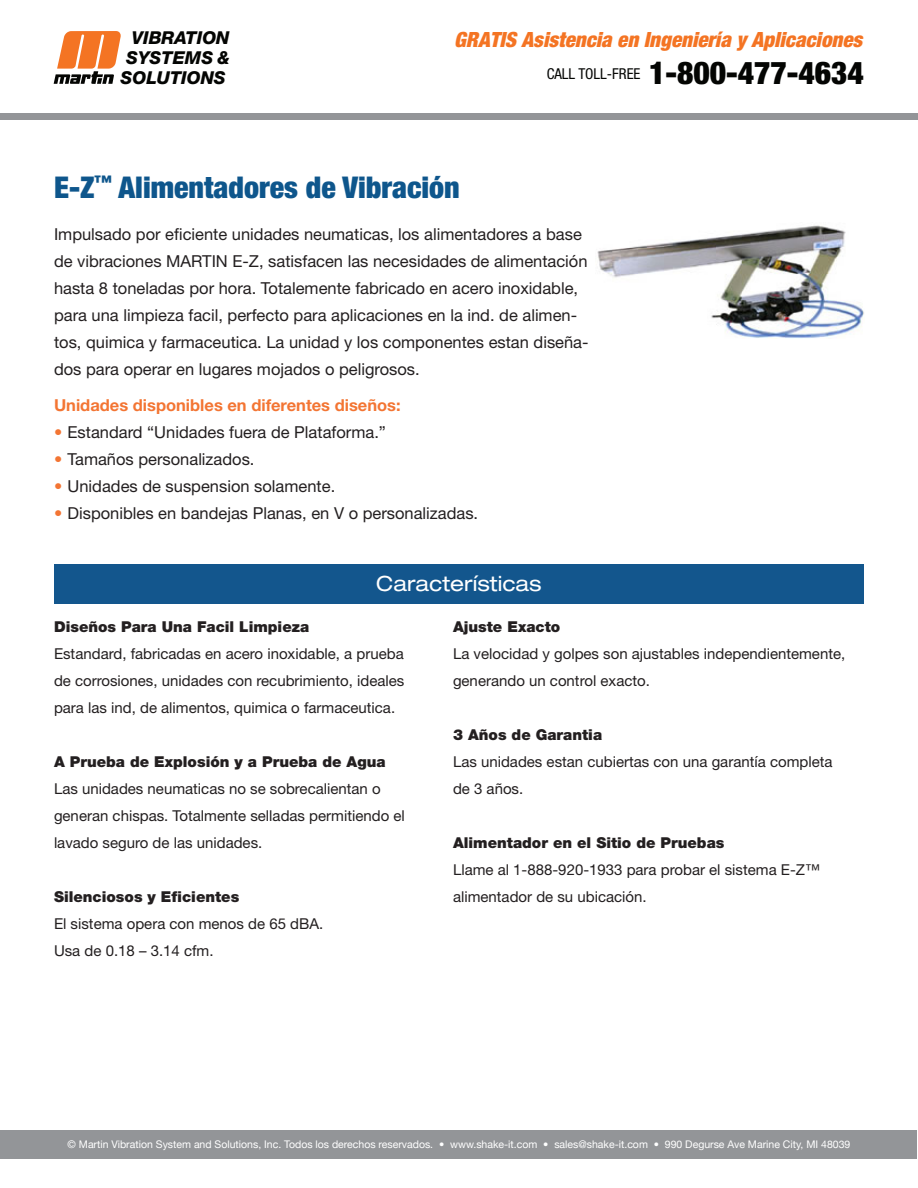
<style>
.page{position:relative;width:918px;height:1188px;background:#fff}
.page>*{position:absolute;margin:0;border:0;box-sizing:border-box;transform-origin:0 0}
.t1{font:900 condensed 31.5px "Helvetica Neue LT Pro";color:#040503}
.t2{font:900 condensed 30px "Helvetica Neue LT Std";color:#0e568c}
.t3{font:italic 900 condensed 21px "Helvetica Neue LT Pro";color:#f47423}
.t4{font:expanded 21px "Helvetica Neue LT Pro";color:#fff}
.t5{font:italic 800 17.85px/20px "Helvetica Neue LT Pro";color:#040503;text-align:right}
.t6{font:16.5px/27px "Helvetica Neue LT Std";color:#231f20}
.t7{font:700 16.5px "Helvetica Neue LT Std";color:#f37533}
.t8{font:15px/27px "Helvetica Neue LT Std";color:#231f20}
.t9{font:900 15px "Helvetica Neue LT Std";color:#231f20}
.t10{font:10.5px "Helvetica Neue";color:#fff}
.s1{font-weight:700;color:#f37533}
</style>
<div class="page">
<div style="left:0;top:114px;width:918px;height:6px;background:#939598"></div>
<svg style="left:54px;top:31px;width:67px;height:53px"></svg>
<div style="left:1px;top:1130px;width:916px;height:28px;background:#939598"></div>
<img style="left:597px;top:225px;width:267px;height:113px">
<div style="left:54px;top:564px;width:810px;height:40px;background:#13568d"></div>
<p class="t5" style="left:121px;top:27px;width:110px">VIBRATION<br>SYSTEMS &amp;<br>SOLUTIONS</p>
<h3 class="t3" style="left:454px;top:26px;width:410px">GRATIS Asistencia en Ingeniería y Aplicaciones</h3>
<h1 class="t1" style="left:547px;top:53px;width:319px"><sup>CALL</sup> <sup>TOLL-FREE</sup> 1-800-477-4634</h1>
<h2 class="t2" style="left:54px;top:169px;width:407px">E-Z<sup>™</sup> Alimentadores de Vibración</h2>
<p class="t6" style="left:54px;top:220px;width:536px">Impulsado por eficiente unidades neumaticas, los alimentadores a base de vibraciones MARTIN E-Z, satisfacen las necesidades de alimentación hasta 8 toneladas por hora. Totalemente fabricado en acero inoxidable, para una limpieza facil, perfecto para aplicaciones en la ind. de alimen&shy;tos, quimica y farmaceutica. La unidad y los componentes estan diseña&shy;dos para operar en lugares mojados o peligrosos.</p>
<p class="t7" style="left:54px;top:395px;width:348px">Unidades disponibles en diferentes diseños:</p>
<p class="t6" style="left:54px;top:418px;width:333px"><span class="s1">•</span> Estandard “Unidades fuera de Plataforma.”</p>
<p class="t6" style="left:54px;top:445px;width:202px"><span class="s1">•</span> Tamaños personalizados.</p>
<p class="t6" style="left:54px;top:472px;width:283px"><span class="s1">•</span> Unidades de suspension solamente.</p>
<p class="t6" style="left:54px;top:499px;width:426px"><span class="s1">•</span> Disponibles en bandejas Planas, en V o personalizadas.</p>
<h3 class="t4" style="left:376px;top:571px;width:167px">Características</h3>
<p class="t9" style="left:54px;top:617px;width:257px">Diseños Para Una Facil Limpieza</p>
<p class="t8" style="left:54px;top:640px;width:352px;text-align:justify">Estandard, fabricadas en acero inoxidable, a prueba de corrosiones, unidades con recubrimiento, ideales para las ind, de alimentos, quimica o farmaceutica.</p>
<p class="t9" style="left:54px;top:752px;width:333px">A Prueba de Explosión y a Prueba de Agua</p>
<p class="t8" style="left:54px;top:775px;width:352px">Las unidades neumaticas no se sobrecalientan o generan chispas. Totalmente selladas permitiendo el lavado seguro de las unidades.</p>
<p class="t9" style="left:54px;top:887px;width:187px">Silenciosos y Eficientes</p>
<p class="t8" style="left:54px;top:910px;width:271px">El sistema opera con menos de 65 dBA.<br>Usa de 0.18 – 3.14 cfm.</p>
<p class="t9" style="left:453px;top:617px;width:109px">Ajuste Exacto</p>
<p class="t8" style="left:453px;top:640px;width:394px">La velocidad y golpes son ajustables independientemente, generando un control exacto.</p>
<p class="t9" style="left:453px;top:725px;width:151px">3 Años de Garantia</p>
<p class="t8" style="left:453px;top:748px;width:381px">Las unidades estan cubiertas con una garantía completa de 3 años.</p>
<p class="t9" style="left:453px;top:833px;width:273px">Alimentador en el Sitio de Pruebas</p>
<p class="t8" style="left:453px;top:856px;width:368px">Llame al 1-888-920-1933 para probar el sistema E-Z™ alimentador de su ubicación.</p>
<p class="t10" style="left:68px;top:1138px;width:784px">© Martin Vibration System and Solutions, Inc. Todos los derechos reservados. • www.shake-it.com • sales@shake-it.com • 990 Degurse Ave Marine City, MI 48039</p>
</div>
